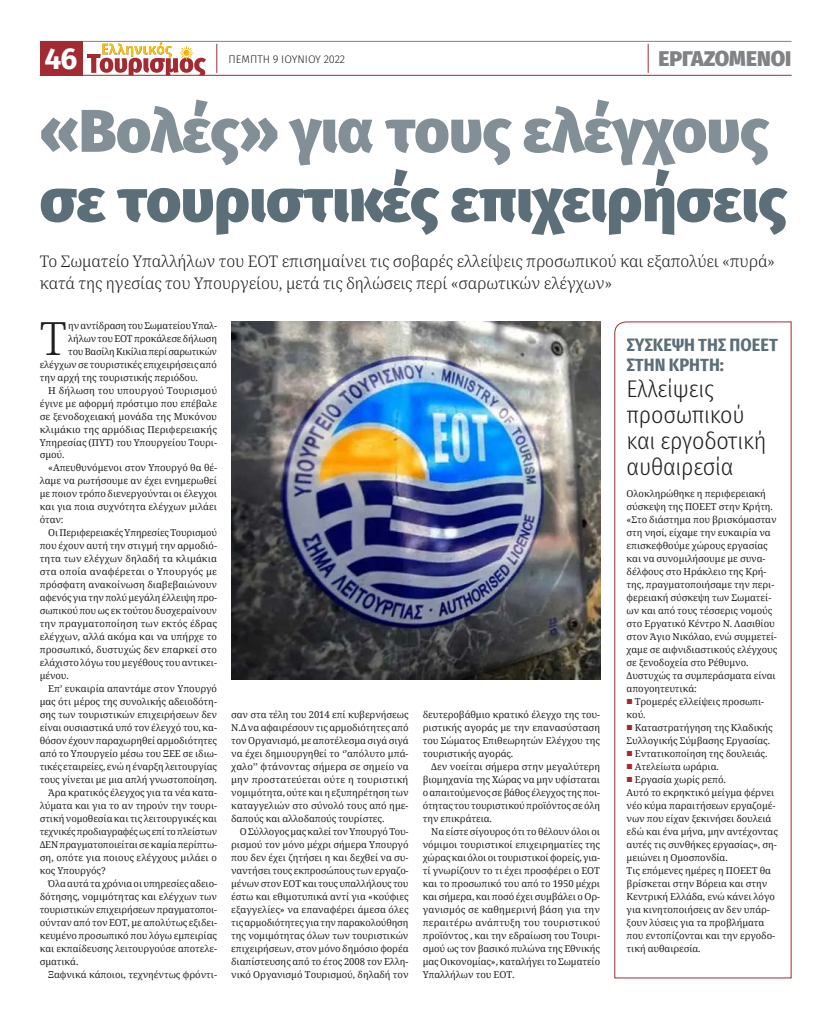
<style>
.page{position:relative;width:820px;height:1021px;background:#fff}
.page>*{position:absolute;margin:0;border:0;box-sizing:border-box;transform-origin:0 0}
._1_TITLOS_52{font:800 60.2px/69.4px "Fira Sans";letter-spacing:-.005em;color:#5c6f78}
._1_KEIMENO_ARXIGRAMM{font:300 45.9px "Noto Serif";color:#231f20}
.t1{font:700 30px "Fira Sans";color:#fff}
._2_TITLAKI_22_LIGHT{font:300 24px/26px "Fira Sans Condensed";letter-spacing:-.01em;color:#231f20}
.t2{font:900 21px "Fira Sans";letter-spacing:.005em;color:#808285}
._2_TITLAKI_22_LIGHT-2{font:700 18px/20px "Fira Sans Condensed";letter-spacing:.005em;color:#5c6f78}
._1_YPOTITLOS{font:300 16px/22px "Noto Serif";letter-spacing:-.01em;color:#231f20}
.t3{font:300 11px "Fira Sans";color:#231f20}
._1_KEIMENΟ_VASIKO{font:9.5px/13px "Noto Serif";letter-spacing:-.01em;color:#231f20;text-align:justify}
._1_KEIMENO_ARXIGRAMM-2{font:9.5px "Noto Serif";letter-spacing:-.015em;color:#231f20}
.s1{color:#828f96}
</style>
<div class="page">
<hr style="left:40px;top:41px;width:751px;height:1px;background:#808285">
<svg style="left:87px;top:42px;width:119px;height:33px"></svg>
<div style="left:40px;top:41px;width:42px;height:35px;background:#a22b33"></div>
<hr style="left:40px;top:75px;width:751px;height:1px;background:#a22b33">
<svg style="left:216px;top:44px;width:1px;height:29px"></svg>
<svg style="left:647px;top:44px;width:1px;height:29px"></svg>
<img style="left:231px;top:321px;width:369px;height:358px">
<svg style="left:614px;top:321px;width:177px;height:657px"></svg>
<svg style="left:627px;top:699px;width:5px;height:5px"></svg>
<svg style="left:627px;top:725px;width:5px;height:5px"></svg>
<svg style="left:627px;top:751px;width:5px;height:5px"></svg>
<svg style="left:627px;top:764px;width:5px;height:5px"></svg>
<svg style="left:627px;top:777px;width:5px;height:5px"></svg>
<h3 class="t1" style="left:44px;top:33px;width:35px">46</h3>
<p class="t3" style="left:228px;top:52px;width:118px">ΠΕΜΠΤΗ 9 ΙΟΥΝΙΟΥ 2022</p>
<h3 class="t2" style="left:658px;top:40px;width:134px">ΕΡΓΑΖΟΜΕΝΟΙ</h3>
<p class="_1_TITLOS_52" style="left:40px;top:90px;width:748px"><span class="s1">«Βολές» για τους ελέγχους </span>σε τουριστικές επιχειρήσεις</p>
<p class="_1_YPOTITLOS" style="left:40px;top:250px;width:736px">Το Σωματείο Υπαλλήλων του ΕΟΤ επισημαίνει τις σοβαρές ελλείψεις προσωπικού και εξαπολύει «πυρά» κατά της ηγεσίας του Υπουργείου, μετά τις δηλώσεις περί «σαρωτικών ελέγχων»</p>
<p class="_1_KEIMENO_ARXIGRAMM" style="left:40px;top:307px;width:29px">Τ</p>
<p class="_1_KEIMENO_ARXIGRAMM-2" style="left:68px;top:318px;width:150px">ην αντίδραση του Σωματείου Υπαλ-</p>
<p class="_1_KEIMENO_ARXIGRAMM-2" style="left:68px;top:331px;width:150px">λήλων του ΕΟΤ προκάλεσε δήλωση</p>
<p class="_1_KEIMENO_ARXIGRAMM-2" style="left:68px;top:344px;width:150px">του Βασίλη Κικίλια περί σαρωτικών</p>
<p class="_1_KEIMENO_ARXIGRAMM-2" style="left:40px;top:357px;width:179px">ελέγχων σε τουριστικές επιχειρήσεις από</p>
<p class="_1_KEIMENO_ARXIGRAMM-2" style="left:40px;top:370px;width:160px">την αρχή της τουριστικής περιόδου.</p>
<p class="_1_KEIMENΟ_VASIKO" style="left:40px;top:383px;width:179px;text-indent:9px">Η δήλωση του υπουργού Τουρισμού έγινε με αφορμή πρόστιμο που επέβαλε σε ξενοδοχειακή μονάδα της Μυκόνου κλιμάκιο της αρμόδιας Περιφερειακής Υπηρεσίας (ΠΥΤ) του Υπουργείου Τουρι&shy;σμού.</p>
<p class="_1_KEIMENΟ_VASIKO" style="left:40px;top:461px;width:179px;text-indent:9px">«Απευθυνόμενοι στον Υπουργό θα θέ&shy;λαμε να ρωτήσουμε αν έχει ενημερωθεί με ποιον τρόπο διενεργούνται οι έλεγχοι και για ποια συχνότητα ελέγχων μιλάει όταν:</p>
<p class="_1_KEIMENΟ_VASIKO" style="left:40px;top:526px;width:179px;text-indent:9px">Οι Περιφερειακές Υπηρεσίες Τουρισμού που έχουν αυτή την στιγμή την αρμοδιό&shy;τητα των ελέγχων δηλαδή τα κλιμάκια στα οποία αναφέρεται ο Υπουργός με πρόσφατη ανακοίνωση διαβεβαιώνουν αφενός για την πολύ μεγάλη έλλειψη προ&shy;σωπικού που ως εκ τούτου δυσχεραίνουν την πραγματοποίηση των εκτός έδρας ελέγχων, αλλά ακόμα και να υπήρχε το προσωπικό, δυστυχώς δεν επαρκεί στο ελάχιστο λόγω του μεγέθους του αντικει&shy;μένου.</p>
<p class="_1_KEIMENΟ_VASIKO" style="left:40px;top:682px;width:179px;text-indent:9px">Επ’ ευκαιρία απαντάμε στον Υπουργό μας ότι μέρος της συνολικής αδειοδότη&shy;σης των τουριστικών επιχειρήσεων δεν είναι ουσιαστικά υπό τον έλεγχό του, κα&shy;θόσον έχουν παραχωρηθεί αρμοδιότητες από το Υπουργείο μέσω του ΞΕΕ σε ιδιω&shy;τικές εταιρείες, ενώ η έναρξη λειτουργίας τους γίνεται με μια απλή γνωστοποίηση.</p>
<p class="_1_KEIMENΟ_VASIKO" style="left:40px;top:786px;width:179px;text-indent:9px">Άρα κρατικός έλεγχος για τα νέα κατα&shy;λύματα και για το αν τηρούν την τουρι&shy;στική νομοθεσία και τις λειτουργικές και τεχνικές προδιαγραφές ως επί το πλείστων ΔΕΝ πραγματοποιείται σε καμία περίπτω&shy;ση, οπότε για ποιους ελέγχους μιλάει ο κος Υπουργός?</p>
<p class="_1_KEIMENΟ_VASIKO" style="left:40px;top:877px;width:179px;text-indent:9px">Όλα αυτά τα χρόνια οι υπηρεσίες αδειο&shy;δότησης, νομιμότητας και ελέγχων των τουριστικών επιχειρήσεων πραγματοποι&shy;ούνταν από τον ΕΟΤ, με απολύτως εξιδει&shy;κευμένο προσωπικό που λόγω εμπειρίας και εκπαίδευσης λειτουργούσε αποτελε&shy;σματικά.</p>
<p class="_1_KEIMENΟ_VASIKO" style="left:48px;top:968px;width:170px">Ξαφνικά κάποιοι, τεχνηέντως φρόντι-</p>
<p class="_1_KEIMENΟ_VASIKO" style="left:231px;top:708px;width:179px">σαν στα τέλη του 2014 επί κυβερνήσεως Ν.Δ να αφαιρέσουν τις αρμοδιότητες από τον Οργανισμό, με αποτέλεσμα σιγά σιγά να έχει δημιουργηθεί το ‘’απόλυτο μπά&shy;χαλο’’ φτάνοντας σήμερα σε σημείο να μην προστατεύεται ούτε η τουριστική νομιμότητα, ούτε και η εξυπηρέτηση των καταγγελιών στο σύνολό τους από ημε&shy;δαπούς και αλλοδαπούς τουρίστες.</p>
<p class="_1_KEIMENΟ_VASIKO" style="left:231px;top:825px;width:179px;text-indent:9px">Ο Σύλλογος μας καλεί τον Υπουργό Του&shy;ρισμού τον μόνο μέχρι σήμερα Υπουργό που δεν έχει ζητήσει η και δεχθεί να συ&shy;ναντήσει τους εκπροσώπους των εργαζο&shy;μένων στον ΕΟΤ και τους υπαλλήλους του έστω και εθιμοτυπικά αντί για «κούφιες εξαγγελίες» να επαναφέρει άμεσα όλες τις αρμοδιότητες για την παρακολούθηση της νομιμότητας όλων των τουριστικών επιχειρήσεων, στον μόνο δημόσιο φορέα διαπίστευσης από το έτος 2008 τον Ελλη&shy;νικό Οργανισμό Τουρισμού, δηλαδή τον</p>
<p class="_1_KEIMENΟ_VASIKO" style="left:422px;top:708px;width:179px">δευτεροβάθμιο κρατικό έλεγχο της του&shy;ριστικής αγοράς με την επανασύσταση του Σώματος Επιθεωρητών Ελέγχου της τουριστικής αγοράς.</p>
<p class="_1_KEIMENΟ_VASIKO" style="left:422px;top:760px;width:179px;text-indent:9px">Δεν νοείται σήμερα στην μεγαλύτερη βιομηχανία της Χώρας να μην υφίσταται ο απαιτούμενος σε βάθος έλεγχος της ποι&shy;ότητας του τουριστικού προϊόντος σε όλη την επικράτεια.</p>
<p class="_1_KEIMENΟ_VASIKO" style="left:422px;top:825px;width:179px;text-indent:9px">Να είστε σίγουρος ότι το θέλουν όλοι οι νόμιμοι τουριστικοί επιχειρηματίες της χώρας και όλοι οι τουριστικοί φορείς, για&shy;τί γνωρίζουν το τι έχει προσφέρει ο ΕΟΤ και το προσωπικό του από το 1950 μέχρι και σήμερα, και ποσό έχει συμβάλει ο Ορ&shy;γανισμός σε καθημερινή βάση για την περαιτέρω ανάπτυξη του τουριστικού προϊόντος , και την εδραίωση του Τουρι&shy;σμού ως τον βασικό πυλώνα της Εθνικής μας Οικονομίας», καταλήγει το Σωματείο Υπαλλήλων του ΕΟΤ.</p>
<p class="_2_TITLAKI_22_LIGHT-2" style="left:626px;top:333px;width:153px">ΣΎΣΚΕΨΗ ΤΗΣ ΠΟΕΕΤ<br>ΣΤΗΝ ΚΡΉΤΗ:</p>
<p class="_2_TITLAKI_22_LIGHT" style="left:626px;top:375px;width:141px">Ελλείψεις προσωπικού και εργοδοτική αυθαιρεσία</p>
<p class="_1_KEIMENΟ_VASIKO" style="left:626px;top:487px;width:152px;text-align:left">Ολοκληρώθηκε η περιφερειακή σύσκεψη της ΠΟΕΕΤ στην Κρήτη. «Στο διάστημα που βρισκόμασταν στη νησί, είχαμε την ευκαιρία να επισκεφθούμε χώρους εργασίας και να συνομιλήσουμε με συνα&shy;δέλφους στο Ηράκλειο της Κρή&shy;της, πραγματοποιήσαμε την περι&shy;φερειακή σύσκεψη των Σωματεί&shy;ων και από τους τέσσερις νομούς στο Εργατικό Κέντρο Ν. Λασιθίου στον Άγιο Νικόλαο, ενώ συμμετεί&shy;χαμε σε αιφνιδιαστικούς ελέγχους σε ξενοδοχεία στο Ρέθυμνο.</p>
<p class="_1_KEIMENΟ_VASIKO" style="left:626px;top:669px;width:150px">Δυστυχώς τα συμπεράσματα είναι απογοητευτικά:</p>
<p class="_1_KEIMENΟ_VASIKO" style="left:626px;top:695px;width:139px;text-indent:8px">Τρομερές ελλείψεις προσωπι&shy;κού.</p>
<p class="_1_KEIMENΟ_VASIKO" style="left:626px;top:721px;width:147px;text-align:right">Καταστρατήγηση της Κλαδικής<br>Συλλογικής Σύμβασης Εργασίας.</p>
<p class="_1_KEIMENΟ_VASIKO" style="left:634px;top:747px;width:134px">Εντατικοποίηση της δουλειάς.</p>
<p class="_1_KEIMENΟ_VASIKO" style="left:634px;top:760px;width:85px">Ατελείωτα ωράρια.</p>
<p class="_1_KEIMENΟ_VASIKO" style="left:634px;top:773px;width:92px">Εργασία χωρίς ρεπό.</p>
<p class="_1_KEIMENΟ_VASIKO" style="left:626px;top:786px;width:153px;text-align:left">Αυτό το εκρηκτικό μείγμα φέρνει νέο κύμα παραιτήσεων εργαζομέ&shy;νων που είχαν ξεκινήσει δουλειά εδώ και ένα μήνα, μην αντέχοντας αυτές τις συνθήκες εργασίας», ση&shy;μειώνει η Ομοσπονδία.</p>
<p class="_1_KEIMENΟ_VASIKO" style="left:626px;top:864px;width:150px;text-align:left">Τις επόμενες ημέρες η ΠΟΕΕΤ θα βρίσκεται στην Βόρεια και στην<br>Κεντρική Ελλάδα, ενώ κάνει λόγο για κινητοποιήσεις αν δεν υπάρ&shy;ξουν λύσεις για τα προβλήματα που εντοπίζονται και την εργοδο&shy;τική αυθαιρεσία.</p>
</div>
